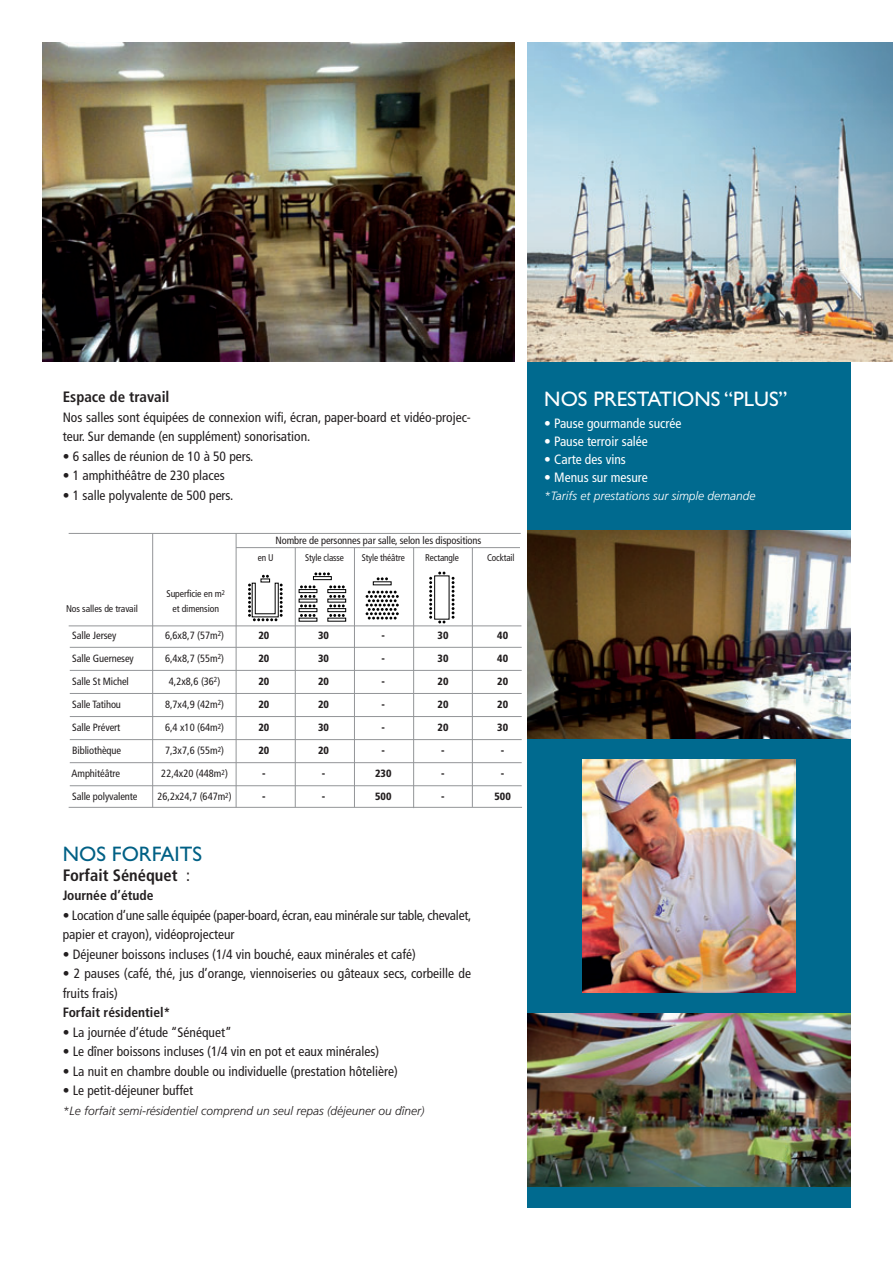
<style>
.page{position:relative;width:893px;height:1263px;background:#fff}
.page>*{position:absolute;margin:0;border:0;box-sizing:border-box;transform-origin:0 0}
.t1{font:21px "Gill Sans";color:#fff}
.t2{font:21px "Gill Sans";color:#006085}
.t3{font:700 condensed 16.5px "Frutiger";color:#231f20}
.t4{font:700 condensed 15px "Frutiger";color:#231f20}
.t5{font:condensed 13.5px/19.5px "Frutiger";color:#231f20}
.t6{font:condensed 13.5px "Frutiger";color:#fff}
.t7{font:700 condensed 13.5px "Frutiger";color:#231f20}
.t8{font:italic 300 12px "Frutiger";color:#231f20}
.t9{font:italic 300 12px "Frutiger";color:#fff}
.t10{font:condensed 10.5px/23.1px "Frutiger";letter-spacing:-.01em;color:#231f20}
.t11{font:900 condensed 10.5px/23.1px "Frutiger";color:#231f20;text-align:center}
.t12{font:condensed 9.75px "Frutiger";letter-spacing:-.01em;color:#231f20;scale:.95 1}
.t13{font:condensed 9.75px "Frutiger";letter-spacing:-.01em;color:#231f20}
.s1{font-weight:400}
</style>
<div class="page">
<img style="left:43px;top:43px;width:471px;height:318px">
<div style="left:527px;top:361px;width:323px;height:847px;background:#006a8f"></div>
<img style="left:527px;top:43px;width:366px;height:318px">
<img style="left:527px;top:1013px;width:323px;height:174px">
<img style="left:527px;top:530px;width:323px;height:209px">
<img style="left:583px;top:759px;width:212px;height:233px">
<hr style="left:70px;top:647px;width:452px;height:1px;background:#939598">
<hr style="left:70px;top:670px;width:452px;height:1px;background:#939598">
<hr style="left:70px;top:693px;width:452px;height:1px;background:#939598">
<hr style="left:70px;top:716px;width:452px;height:1px;background:#939598">
<hr style="left:70px;top:739px;width:452px;height:1px;background:#939598">
<hr style="left:70px;top:762px;width:452px;height:1px;background:#939598">
<hr style="left:70px;top:785px;width:452px;height:1px;background:#939598">
<svg style="left:248px;top:575px;width:35px;height:46px"></svg>
<div style="left:313px;top:576px;width:19px;height:4px;border:1px solid #020202"></div>
<svg style="left:314px;top:572px;width:16px;height:3px"></svg>
<div style="left:299px;top:589px;width:18px;height:4px;border:1px solid #020202"></div>
<svg style="left:300px;top:585px;width:15px;height:3px"></svg>
<svg style="left:300px;top:595px;width:15px;height:3px"></svg>
<div style="left:299px;top:608px;width:18px;height:4px;border:1px solid #020202"></div>
<svg style="left:300px;top:604px;width:15px;height:3px"></svg>
<svg style="left:300px;top:614px;width:15px;height:3px"></svg>
<div style="left:328px;top:589px;width:18px;height:4px;border:1px solid #020202"></div>
<svg style="left:329px;top:585px;width:16px;height:3px"></svg>
<svg style="left:329px;top:595px;width:16px;height:3px"></svg>
<div style="left:328px;top:608px;width:18px;height:4px;border:1px solid #020202"></div>
<svg style="left:329px;top:604px;width:16px;height:3px"></svg>
<svg style="left:329px;top:614px;width:16px;height:3px"></svg>
<svg style="left:377px;top:577px;width:11px;height:3px"></svg>
<svg style="left:366px;top:591px;width:33px;height:28px"></svg>
<svg style="left:438px;top:572px;width:7px;height:2px"></svg>
<svg style="left:429px;top:577px;width:3px;height:42px"></svg>
<div style="left:434px;top:576px;width:15px;height:43px;border:1px solid #020202"></div>
<svg style="left:452px;top:577px;width:2px;height:42px"></svg>
<svg style="left:438px;top:620px;width:7px;height:3px"></svg>
<hr style="left:236px;top:547px;width:284px;height:1px;background:#939598">
<hr style="left:69px;top:626px;width:452px;height:1px;background:#939598">
<hr style="left:69px;top:533px;width:452px;height:1px;background:#939598">
<hr style="left:236px;top:533px;width:1px;height:274px;background:#939598">
<hr style="left:295px;top:548px;width:1px;height:259px;background:#939598">
<hr style="left:354px;top:548px;width:1px;height:259px;background:#939598">
<hr style="left:413px;top:548px;width:1px;height:260px;background:#939598">
<hr style="left:69px;top:807px;width:453px;height:1px;background:#939598">
<hr style="left:152px;top:533px;width:1px;height:274px;background:#939598">
<hr style="left:472px;top:548px;width:1px;height:259px;background:#939598">
<p class="t4" style="left:63px;top:391px;width:108px">Espace de travail</p>
<p class="t5" style="left:63px;top:409px;width:410px">Nos salles sont équipées de connexion wifi, écran, paper-board et vidéo-projec&shy;teur. Sur demande (en supplément) sonorisation.</p>
<p class="t5" style="left:63px;top:448px;width:192px">• 6 salles de réunion de 10 à 50 pers.</p>
<p class="t5" style="left:63px;top:467px;width:163px">• 1 amphithéâtre de 230 places</p>
<p class="t5" style="left:63px;top:487px;width:172px">• 1 salle polyvalente de 500 pers.</p>
<p class="t10" style="left:276px;top:529px;width:207px">Nombre de personnes par salle, selon les dispositions</p>
<p class="t13" style="left:166px;top:589px;width:60px">Superficie en m<sup>2</sup></p>
<p class="t13" style="left:66px;top:604px;width:73px">Nos salles de travail</p>
<p class="t13" style="left:172px;top:604px;width:48px">et dimension</p>
<p class="t10" style="left:72px;top:624px;width:67px">Salle Jersey<br>Salle Guernesey<br>Salle St Michel<br>Salle Tatihou<br>Salle Prévert<br>Bibliothèque<br>Amphitéâtre<br>Salle polyvalente</p>
<p class="t10" style="left:158px;top:624px;width:76px;text-align:center">6,6x8,7 (57m<sup>2</sup>)<br>6,4x8,7 (55m<sup>2</sup>)<br>4,2x8,6 (36<sup>2</sup>)<br>8,7x4,9 (42m<sup>2</sup>)<br>6,4 x10 (64m<sup>2</sup>)<br>7,3x7,6 (55m<sup>2</sup>)<br>22,4x20 (448m<sup>2</sup>)<br>26,2x24,7 (647m<sup>2</sup>)</p>
<p class="t12" style="left:258px;top:554px;width:18px">en U</p>
<p class="t12" style="left:305px;top:554px;width:42px">Style classe</p>
<p class="t12" style="left:362px;top:554px;width:47px">Style théâtre</p>
<p class="t12" style="left:425px;top:554px;width:37px">Rectangle</p>
<p class="t12" style="left:487px;top:554px;width:31px">Cocktail</p>
<p class="t11" style="left:258px;top:624px;width:12px">20<br>20<br>20<br>20<br>20<br>20 -<br>-</p>
<p class="t11" style="left:318px;top:624px;width:12px">30<br>30<br>20<br>20<br>30<br>20 -<br>-</p>
<p class="t11" style="left:375px;top:624px;width:18px">-<br>-<br>-<br>-<br>-<br>-<br>230<br>500</p>
<p class="t11" style="left:438px;top:624px;width:12px">30<br>30<br>20<br>20<br>20 -<br>-<br>-</p>
<p class="t11" style="left:494px;top:624px;width:18px">40<br>40<br>20<br>20<br>30 -<br>-<br>500</p>
<h1 class="t2" style="left:63px;top:847px;width:141px">NOS FORFAITS</h1>
<p class="t3" style="left:63px;top:868px;width:129px">Forfait Sénéquet <span class="s1">:</span></p>
<p class="t7" style="left:63px;top:890px;width:92px">Journée d’étude</p>
<p class="t5" style="left:63px;top:906px;width:410px">• Location d’une salle équipée (paper-board, écran, eau minérale sur table, chevalet, papier et crayon), vidéoprojecteur</p>
<p class="t5" style="left:63px;top:945px;width:355px">• Déjeuner boissons incluses (1/4 vin bouché, eaux minérales et café)</p>
<p class="t5" style="left:63px;top:965px;width:410px">• 2 pauses (café, thé, jus d’orange, viennoiseries ou gâteaux secs, corbeille de fruits frais)</p>
<p class="t7" style="left:63px;top:1007px;width:109px">Forfait résidentiel*</p>
<p class="t5" style="left:63px;top:1023px;width:171px">• La journée d’étude “Sénéquet”</p>
<p class="t5" style="left:63px;top:1043px;width:318px">• Le dîner boissons incluses (1/4 vin en pot et eaux minérales)</p>
<p class="t5" style="left:63px;top:1062px;width:337px">• La nuit en chambre double ou individuelle (prestation hôtelière)</p>
<p class="t5" style="left:63px;top:1082px;width:132px">• Le petit-déjeuner buffet</p>
<p class="t8" style="left:63px;top:1105px;width:363px">*Le forfait semi-résidentiel comprend un seul repas (déjeuner ou dîner)</p>
<h1 class="t1" style="left:544px;top:391px;width:245px">NOS PRESTATIONS “PLUS”</h1>
<p class="t6" style="left:544px;top:418px;width:139px">• Pause gourmande sucrée</p>
<p class="t6" style="left:544px;top:436px;width:105px">• Pause terroir salée</p>
<p class="t6" style="left:544px;top:454px;width:83px">• Carte des vins</p>
<p class="t6" style="left:544px;top:472px;width:105px">• Menus sur mesure</p>
<p class="t9" style="left:544px;top:491px;width:213px">*Tarifs et prestations sur simple demande</p>
</div>
